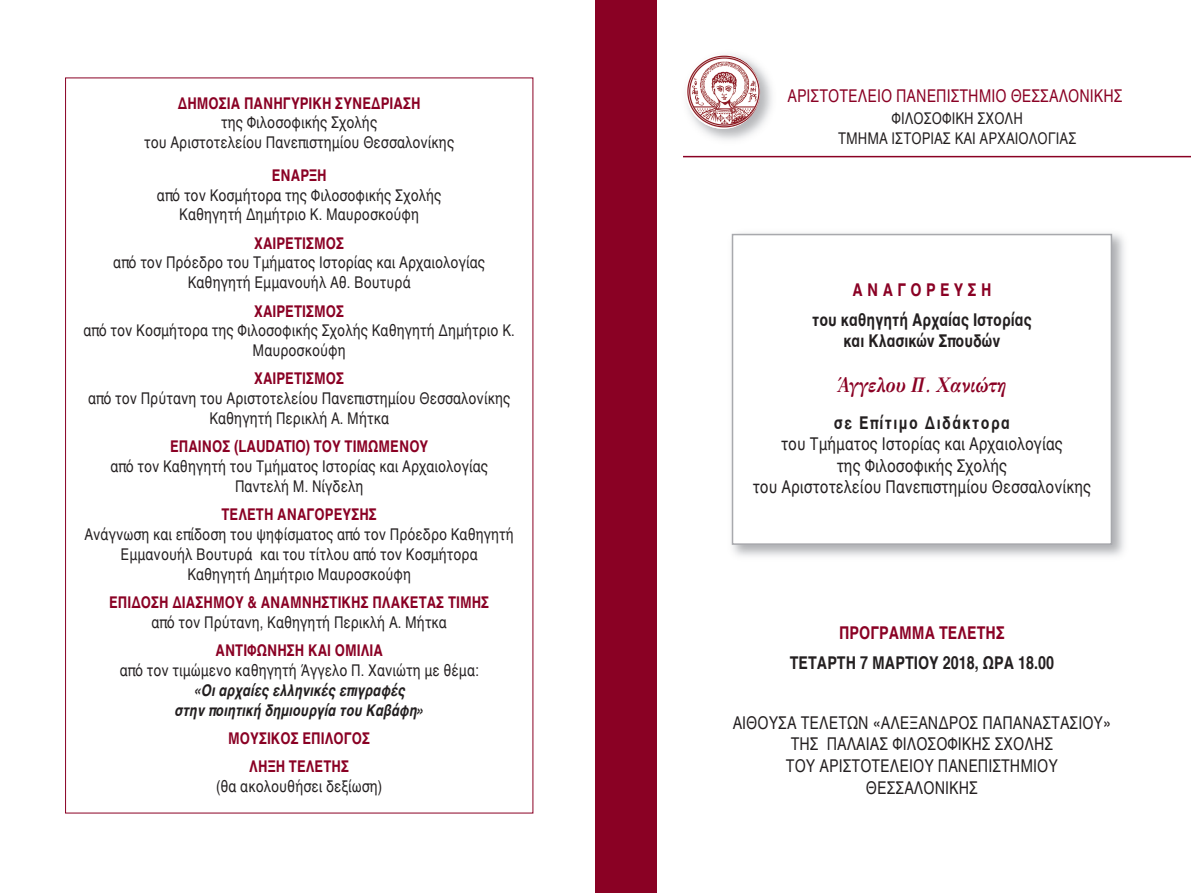
<style>
.page{position:relative;width:1191px;height:893px;background:#fff}
.page>*{position:absolute;margin:0;border:0;box-sizing:border-box;transform-origin:0 0}
.t1{font:italic 700 21px "GFS Didot";color:#8a0124;scale:.8 1}
.t2{font:18px/21.6px "Helvetica";color:#231f20;text-align:center;scale:.8 1}
.t3{font:700 18px/21.6px "Helvetica";color:#231f20;text-align:center;scale:.8 1}
.t4{font:18px "Helvetica";color:#8a0124;scale:.8 1}
.t5{font:700 18px "Helvetica";letter-spacing:.1em;color:#231f20;scale:.8 1}
.t6{font:700 18px "Helvetica";color:#8a0124;scale:.8 1}
.t7{font:700 18px "Helvetica";letter-spacing:.3em;color:#8a0124;scale:.8 1}
.t8{font:16.5px/19.8px "Helvetica";color:#231f20;text-align:center;scale:.8 1}
.t9{font:700 16.5px/28.3px "Helvetica";color:#8a0124;text-align:center;scale:.8 1}
.t10{font:italic 700 16.5px/19.8px "Helvetica";color:#231f20;text-align:center;scale:.8 1}
</style>
<div class="page">
<hr style="left:683px;top:156px;width:508px;height:1px;background:#8a0124">
<img style="left:686px;top:54px;width:86px;height:86px">
<img style="left:686px;top:55px;width:74px;height:74px;border-radius:50%">
<div style="left:732px;top:234px;width:380px;height:311px;border:2px solid #a8a9ad"></div>
<div style="left:595px;top:0;width:62px;height:893px;background:#8a0124"></div>
<p class="t9" style="left:178px;top:90px;width:305px">ΔΗΜΟΣΙΑ ΠΑΝΗΓΥΡΙΚΗ ΣΥΝΕΔΡΙΑΣΗ</p>
<p class="t8" style="left:144px;top:114px;width:389px">της Φιλοσοφικής Σχολής<br>του Αριστοτελείου Πανεπιστημίου Θεσσαλονίκης</p>
<p class="t9" style="left:272px;top:162px;width:70px">ΕΝΑΡΞΗ</p>
<p class="t8" style="left:157px;top:186px;width:357px">από τον Κοσμήτορα της Φιλοσοφικής Σχολής<br>Καθηγητή Δημήτριο Κ. Μαυροσκούφη</p>
<p class="t9" style="left:254px;top:230px;width:114px">ΧΑΙΡΕΤΙΣΜΟΣ</p>
<p class="t8" style="left:113px;top:254px;width:466px">από τον Πρόεδρο του Τμήματος Ιστορίας και Αρχαιολογίας<br>Καθηγητή Εμμανουήλ Αθ. Βουτυρά</p>
<p class="t9" style="left:254px;top:298px;width:114px">ΧΑΙΡΕΤΙΣΜΟΣ</p>
<p class="t8" style="left:84px;top:322px;width:540px">από τον Κοσμήτορα της Φιλοσοφικής Σχολής Καθηγητή Δημήτριο Κ.<br>Μαυροσκούφη</p>
<p class="t9" style="left:254px;top:366px;width:114px">ΧΑΙΡΕΤΙΣΜΟΣ</p>
<p class="t8" style="left:88px;top:390px;width:529px">από τον Πρύτανη του Αριστοτελείου Πανεπιστημίου Θεσσαλονίκης<br>Καθηγητή Περικλή Α. Μήτκα</p>
<p class="t9" style="left:170px;top:434px;width:324px">ΕΠΑΙΝΟΣ (LAUDATIO) ΤΟΥ ΤΙΜΩΜΕΝΟΥ</p>
<p class="t8" style="left:110px;top:458px;width:473px">από τον Καθηγητή του Τμήματος Ιστορίας και Αρχαιολογίας<br>Παντελή Μ. Νίγδελη</p>
<p class="t9" style="left:221px;top:502px;width:196px">ΤΕΛΕΤΗ ΑΝΑΓΟΡΕΥΣΗΣ</p>
<p class="t8" style="left:84px;top:526px;width:538px">Ανάγνωση και επίδοση του ψηφίσματος από τον Πρόεδρο Καθηγητή<br>Εμμανουήλ Βουτυρά και του τίτλου από τον Κοσμήτορα<br>Καθηγητή Δημήτριο Μαυροσκούφη</p>
<p class="t9" style="left:109px;top:589px;width:477px">ΕΠΙΔΟΣΗ ΔΙΑΣΗΜΟΥ &amp; ΑΝΑΜΝΗΣΤΙΚΗΣ ΠΛΑΚΕΤΑΣ ΤΙΜΗΣ</p>
<p class="t8" style="left:151px;top:613px;width:371px">από τον Πρύτανη, Καθηγητή Περικλή Α. Μήτκα</p>
<p class="t9" style="left:215px;top:637px;width:211px">ΑΝΤΙΦΩΝΗΣΗ ΚΑΙ ΟΜΙΛΙΑ</p>
<p class="t8" style="left:120px;top:662px;width:450px">από τον τιμώμενο καθηγητή Άγγελο Π. Χανιώτη με θέμα:</p>
<p class="t10" style="left:174px;top:681px;width:314px">«Οι αρχαίες ελληνικές επιγραφές<br>στην ποιητική δημιουργία του Καβάφη»</p>
<p class="t9" style="left:228px;top:725px;width:179px">ΜΟΥΣΙΚΟΣ ΕΠΙΛΟΓΟΣ<br>ΛΗΞΗ ΤΕΛΕΤΗΣ</p>
<p class="t8" style="left:216px;top:778px;width:209px">(θα ακολουθήσει δεξίωση)</p>
<p class="t4" style="left:787px;top:88px;width:420px">ΑΡΙΣΤΟΤΕΛΕΙΟ ΠΑΝΕΠΙΣΤΗΜΙΟ ΘΕΣΣΑΛΟΝΙΚΗΣ</p>
<p class="t8" style="left:838px;top:110px;width:299px">ΦΙΛΟΣΟΦΙΚΗ ΣΧΟΛΗ<br>ΤΜΗΜΑ ΙΣΤΟΡΙΑΣ ΚΑΙ ΑΡΧΑΙΟΛΟΓΙΑΣ</p>
<p class="t7" style="left:852px;top:282px;width:175px">ΑΝΑΓΟΡΕΥΣΗ</p>
<p class="t3" style="left:812px;top:310px;width:276px">του καθηγητή Αρχαίας Ιστορίας και Κλασικών Σπουδών</p>
<p class="t1" style="left:837px;top:377px;width:213px">Άγγελου Π. Χανιώτη</p>
<p class="t5" style="left:834px;top:415px;width:222px">σε Επίτιμο Διδάκτορα</p>
<p class="t2" style="left:752px;top:434px;width:424px">του Τμήματος Ιστορίας και Αρχαιολογίας<br>της Φιλοσοφικής Σχολής<br>του Αριστοτελείου Πανεπιστημίου Θεσσαλονίκης</p>
<p class="t6" style="left:839px;top:625px;width:209px">ΠΡΟΓΡΑΜΜΑ ΤΕΛΕΤΗΣ</p>
<p class="t3" style="left:789px;top:653px;width:332px">ΤΕΤΑΡΤΗ 7 ΜΑΡΤΙΟΥ 2018, ΩΡΑ 18.00</p>
<p class="t2" style="left:732px;top:713px;width:475px">ΑΙΘΟΥΣΑ ΤΕΛΕΤΩΝ «ΑΛΕΞΑΝΔΡΟΣ ΠΑΠΑΝΑΣΤΑΣΙΟΥ»<br>ΤΗΣ ΠΑΛΑΙΑΣ ΦΙΛΟΣΟΦΙΚΗΣ ΣΧΟΛΗΣ<br>ΤΟΥ ΑΡΙΣΤΟΤΕΛΕΙΟΥ ΠΑΝΕΠΙΣΤΗΜΙΟΥ<br>ΘΕΣΣΑΛΟΝΙΚΗΣ</p>
</div>
